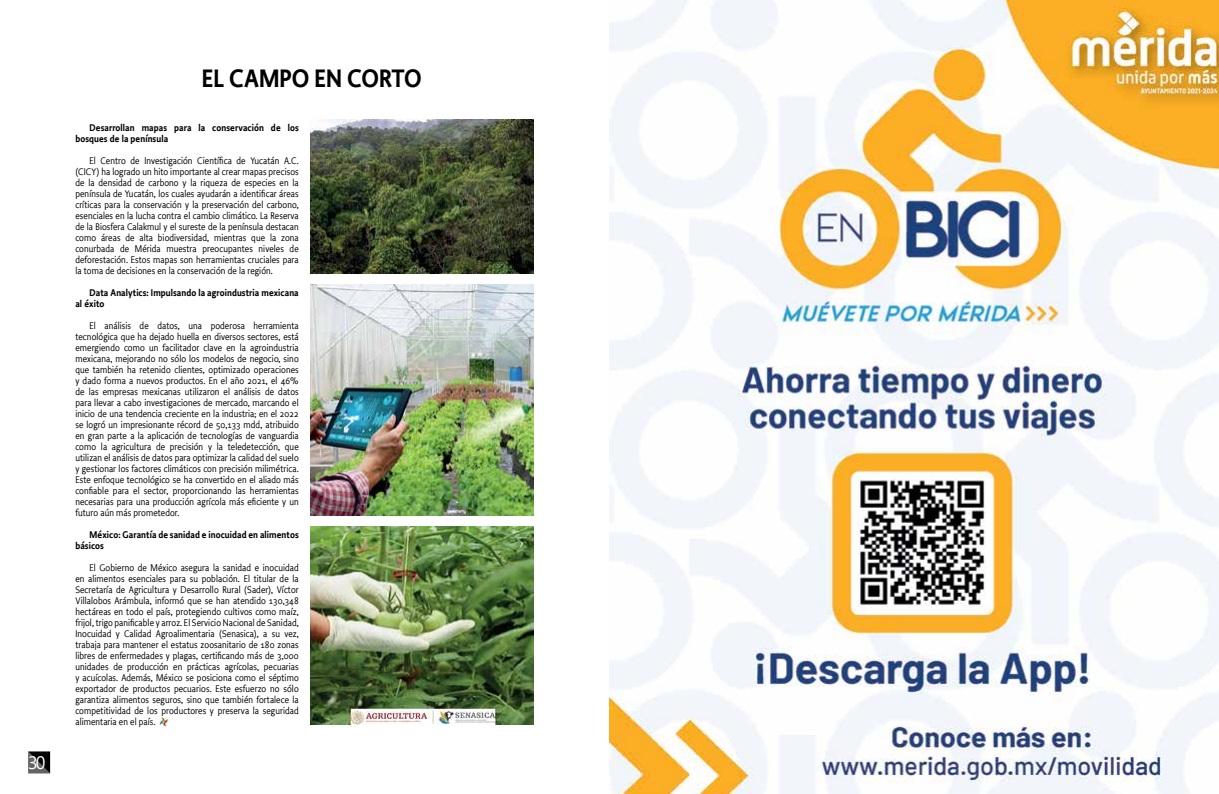
<style>
.page{position:relative;width:1219px;height:794px;background:#fff}
.page>*{position:absolute;margin:0;border:0;box-sizing:border-box;transform-origin:0 0}
.t1{font:600 26px "Productus";color:#000}
.t2{font:18px "Segoe UI";color:#fff}
.t3{font:10px/11px "Productus";letter-spacing:.01em;color:#000;text-align:justify}
.t4{font:600 10px/11px "Productus";letter-spacing:.01em;color:#000}
</style>
<div class="page">
<img style="left:609px;top:0;width:610px;height:794px">
<svg style="left:159px;top:718px;width:10px;height:8px"></svg>
<img style="left:311px;top:120px;width:223px;height:153px">
<img style="left:311px;top:285px;width:223px;height:230px">
<img style="left:311px;top:527px;width:223px;height:197px">
<svg style="left:28px;top:751px;width:22px;height:22px"></svg>
<h2 class="t2" style="left:28px;top:745px;width:19px">30</h2>
<h1 class="t1" style="left:202px;top:62px;width:221px">EL CAMPO EN CORTO</h1>
<p class="t4" style="left:75px;top:122px;width:225px;text-indent:14px">Desarrollan mapas para la conservación de los bosques de la península</p>
<p class="t3" style="left:75px;top:155px;width:225px;text-indent:14px">El Centro de Investigación Científica de Yucatán A.C. (CICY) ha logrado un hito importante al crear mapas precisos de la densidad de carbono y la riqueza de especies en la península de Yucatán, los cuales ayudarán a identificar áreas críticas para la conservación y la preservación del carbono, esenciales en la lucha contra el cambio climático. La Reserva de la Biosfera Calakmul y el sureste de la península destacan como áreas de alta biodiversidad, mientras que la zona conurbada de Mérida muestra preocupantes niveles de deforestación. Estos mapas son herramientas cruciales para la toma de decisiones en la conservación de la región.</p>
<p class="t4" style="left:75px;top:287px;width:225px;text-indent:14px">Data Analytics: Impulsando la agroindustria mexicana al éxito</p>
<p class="t3" style="left:75px;top:320px;width:225px;text-indent:14px">El análisis de datos, una poderosa herramienta tecnológica que ha dejado huella en diversos sectores, está emergiendo como un facilitador clave en la agroindustria mexicana, mejorando no sólo los modelos de negocio, sino que también ha retenido clientes, optimizado operaciones y dado forma a nuevos productos. En el año 2021, el 46% de las empresas mexicanas utilizaron el análisis de datos para llevar a cabo investigaciones de mercado, marcando el inicio de una tendencia creciente en la industria; en el 2022 se logró un impresionante récord de 50,133 mdd, atribuido en gran parte a la aplicación de tecnologías de vanguardia como la agricultura de precisión y la teledetección, que utilizan el análisis de datos para optimizar la calidad del suelo y gestionar los factores climáticos con precisión milimétrica.<br>Este enfoque tecnológico se ha convertido en el aliado más confiable para el sector, proporcionando las herramientas necesarias para una producción agrícola más eficiente y un futuro aún más prometedor.</p>
<p class="t4" style="left:75px;top:529px;width:225px;text-indent:14px">México: Garantía de sanidad e inocuidad en alimentos básicos</p>
<p class="t3" style="left:75px;top:562px;width:225px;text-indent:14px">El Gobierno de México asegura la sanidad e inocuidad en alimentos esenciales para su población. El titular de la Secretaría de Agricultura y Desarrollo Rural (Sader), Víctor Villalobos Arámbula, informó que se han atendido 130,348 hectáreas en todo el país, protegiendo cultivos como maíz, frijol, trigo panificable y arroz. El Servicio Nacional de Sanidad, Inocuidad y Calidad Agroalimentaria (Senasica), a su vez, trabaja para mantener el estatus zoosanitario de 180 zonas libres de enfermedades y plagas, certificando más de 3,000 unidades de producción en prácticas agrícolas, pecuarias y acuícolas. Además, México se posiciona como el séptimo exportador de productos pecuarios. Este esfuerzo no sólo garantiza alimentos seguros, sino que también fortalece la competitividad de los productores y preserva la seguridad alimentaria en el país.</p>
</div>
